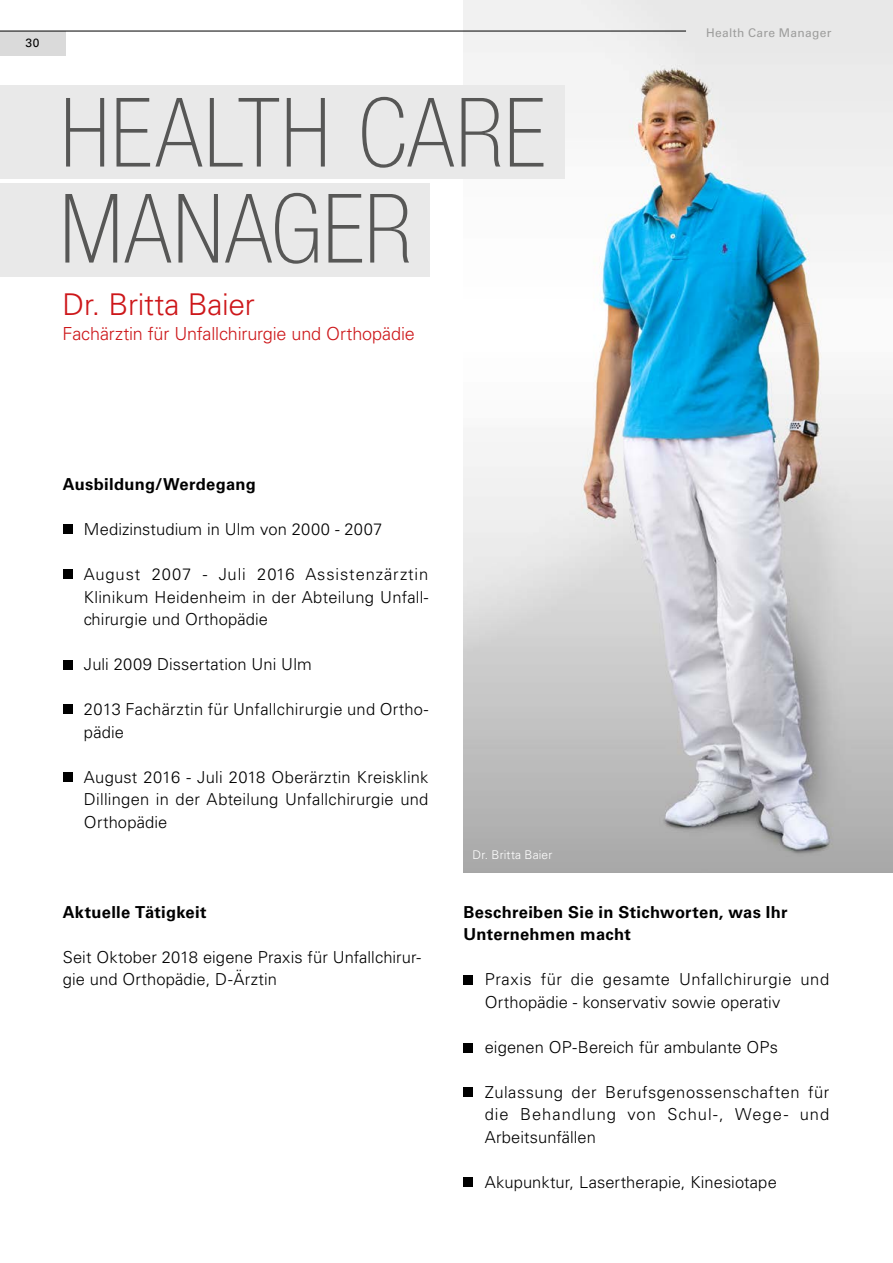
<style>
.page{position:relative;width:893px;height:1263px;background:#fff}
.page>*{position:absolute;margin:0;border:0;box-sizing:border-box;transform-origin:0 0}
.t1{font:100 condensed 96px/96px "Helvetica Neue LT Std";letter-spacing:.015em;color:#575756}
.t2{font:300 30px "Univers LT Std";letter-spacing:-.01em;color:#cd171a}
.t3{font:300 18px "Univers LT Std";letter-spacing:-.01em;color:#cd171a}
.t4{font:300 16.5px/22.5px "Univers LT Std";letter-spacing:.01em;color:#000}
.t5{font:700 16.5px/22.5px "Univers LT Std";letter-spacing:.02em;color:#000}
.t6{font:12px "Univers LT Std";letter-spacing:.025em;color:#9d9d9c}
.t7{font:300 12px "Univers LT Std";letter-spacing:.01em;color:#fff}
.t8{font:12px "Univers LT Std";color:#000}
</style>
<div class="page">
<img style="left:463px;top:0;width:430px;height:873px">
<div style="left:0;top:183px;width:429px;height:93px;background:#e9e9e9"></div>
<div style="left:0;top:85px;width:564px;height:94px;background:#e9e9e9"></div>
<div style="left:0;top:31px;width:66px;height:24px;background:#dadada"></div>
<hr style="left:0;top:31px;width:686px;height:1px;background:#000">
<div style="left:463px;top:975px;width:10px;height:9px;background:#000"></div>
<div style="left:463px;top:1043px;width:10px;height:10px;background:#000"></div>
<div style="left:463px;top:1087px;width:10px;height:9px;background:#000"></div>
<div style="left:463px;top:1177px;width:10px;height:9px;background:#000"></div>
<div style="left:64px;top:525px;width:9px;height:9px;background:#000"></div>
<div style="left:64px;top:569px;width:9px;height:10px;background:#000"></div>
<div style="left:64px;top:660px;width:9px;height:9px;background:#000"></div>
<div style="left:64px;top:705px;width:9px;height:9px;background:#000"></div>
<div style="left:64px;top:772px;width:9px;height:10px;background:#000"></div>
<p class="t8" style="left:26px;top:35px;width:15px">30</p>
<h1 class="t1" style="left:60px;top:84px;width:486px">HEALTH CARE<br>MANAGER</h1>
<h2 class="t2" style="left:63px;top:286px;width:194px">Dr. Britta Baier</h2>
<p class="t3" style="left:63px;top:323px;width:354px">Fachärztin für Unfallchirurgie und Orthopädie</p>
<p class="t6" style="left:706px;top:26px;width:127px">Health Care Manager</p>
<p class="t5" style="left:63px;top:473px;width:195px">Ausbildung/Werdegang</p>
<p class="t4" style="left:84px;top:518px;width:300px">Medizinstudium in Ulm von 2000 - 2007</p>
<p class="t4" style="left:84px;top:563px;width:346px;text-align:justify">August 2007 - Juli 2016 Assistenzärztin Klinikum Heidenheim in der Abteilung Unfall&shy;chirurgie und Orthopädie</p>
<p class="t4" style="left:84px;top:653px;width:229px">Juli 2009 Dissertation Uni Ulm</p>
<p class="t4" style="left:84px;top:698px;width:346px">2013 Fachärztin für Unfallchirurgie und Ortho&shy;pädie</p>
<p class="t4" style="left:84px;top:765px;width:346px;text-align:justify">August 2016 - Juli 2018 Oberärztin Kreisklink Dillingen in der Abteilung Unfallchirurgie und Orthopädie</p>
<p class="t5" style="left:63px;top:901px;width:145px">Aktuelle Tätigkeit</p>
<p class="t4" style="left:63px;top:945px;width:360px">Seit Oktober 2018 eigene Praxis für Unfallchirur&shy;gie und Orthopädie, D-Ärztin</p>
<p class="t7" style="left:473px;top:847px;width:81px">Dr. Britta Baier</p>
<p class="t5" style="left:463px;top:901px;width:325px">Beschreiben Sie in Stichworten, was Ihr<br>Unternehmen macht</p>
<p class="t4" style="left:485px;top:968px;width:346px">Praxis für die gesamte Unfallchirurgie und<br>Orthopädie - konservativ sowie operativ</p>
<p class="t4" style="left:485px;top:1035px;width:295px">eigenen OP-Bereich für ambulante OPs</p>
<p class="t4" style="left:485px;top:1080px;width:346px;text-align:justify">Zulassung der Berufsgenossenschaften für die Behandlung von Schul-, Wege- und Arbeitsunfällen</p>
<p class="t4" style="left:485px;top:1170px;width:294px">Akupunktur, Lasertherapie, Kinesiotape</p>
</div>
